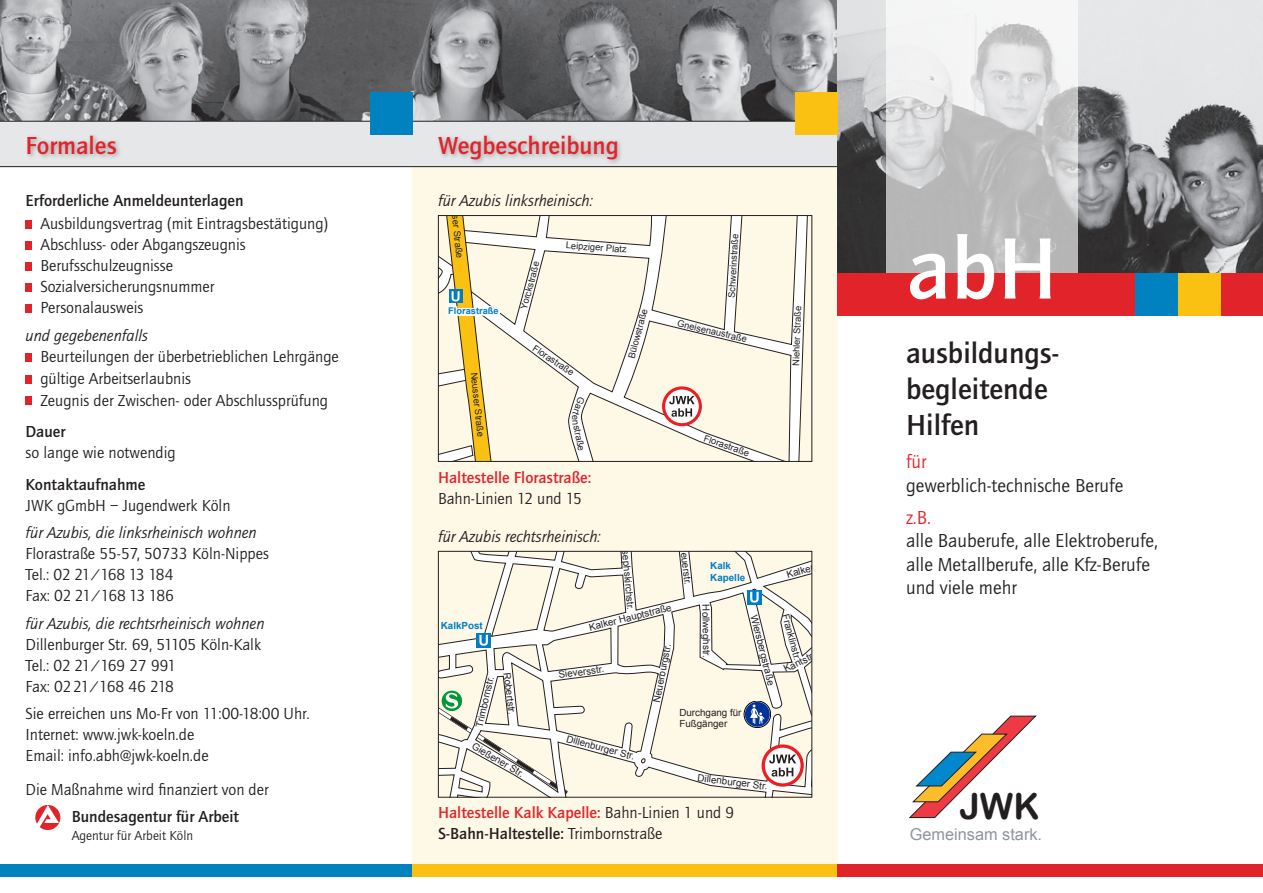
<style>
.page{position:relative;width:1263px;height:893px;background:#fff}
.page>*{position:absolute;margin:0;border:0;box-sizing:border-box;transform-origin:0 0}
.t1{font:90px "Quay Sans Md ITC";color:#fff}
.fließtext{font:76.5px "Quay Sans ITC";color:#e0242a}
.t2{font:35.85px "Arial Rounded MT Bold";color:#231f20}
.t3{font:30px/36px "Quay Sans Md ITC";color:#231f20}
.headline{font:25.5px "Quay Sans Md ITC";color:#e0242a}
.t4{font:19.5px "Quay Sans ITC";color:#231f20}
.t5{font:19.5px "Quay Sans ITC";color:#e0242a}
.fließtext-2{font:16.5px/21px "Quay Sans ITC";color:#231f20}
.subline{font:16.5px "Quay Sans Md ITC";color:#231f20}
.fließtext-3{font:italic 16.5px "Quay Sans ITC";color:#231f20}
.subline-2{font:16.5px "Quay Sans Md ITC";color:#e0242a}
.subline-3{font:italic 16.5px "Quay Sans ITC";color:#231f20}
.fließtext-4{font:16.5px "Quay Sans ITC";letter-spacing:-.055em;color:#231f20}
.subline-4{font:16.5px "Quay Sans ITC";color:#231f20}
.fließtext-5{font:16.5px "Quay Sans ITC";letter-spacing:-.02em;color:#231f20}
.t6{font:16.35px "Arial";color:#8e969c}
.subline-5{font:13.5px "Quay Sans ITC";color:#231f20}
.t7{font:9.75px "Arial";color:#231f20}
.t8{font:700 9.75px/11.7px "Arial";color:#007ec5}
.t9{font:9.3px "Arial";color:#231f20}
.t10{font:700 9.3px "Arial";color:#007ec5}
.s1{font-family:"Quay Sans ITC";color:#231f20}
.s2{font-family:"Quay Sans ITC"}
</style>
<div class="page">
<img style="left:0;top:0;width:838px;height:121px">
<div style="left:412px;top:125px;width:426px;height:747px;background:#fef8e6"></div>
<div style="left:0;top:121px;width:838px;height:46px;background:#e6e7e9"></div>
<img style="left:838px;top:0;width:425px;height:273px">
<svg style="left:886px;top:0;width:191px;height:273px"></svg>
<div style="left:0;top:864px;width:412px;height:13px;background:#0081c0"></div>
<div style="left:412px;top:864px;width:426px;height:13px;background:#fbc112"></div>
<div style="left:370px;top:92px;width:42px;height:42px;background:#0081c0"></div>
<div style="left:795px;top:92px;width:43px;height:42px;background:#fbc112"></div>
<div style="left:838px;top:273px;width:425px;height:43px;background:#e0242a"></div>
<div style="left:838px;top:864px;width:425px;height:13px;background:#e0242a"></div>
<div style="left:1135px;top:273px;width:43px;height:43px;background:#0081c0"></div>
<div style="left:1178px;top:273px;width:42px;height:43px;background:#fbc112"></div>
<div style="left:35px;top:805px;width:25px;height:25px;background:#e0242a;border-radius:50%"></div>
<svg style="left:36px;top:805px;width:23px;height:23px"></svg>
<svg style="left:909px;top:715px;width:128px;height:103px"></svg>
<svg style="left:440px;top:553px;width:370px;height:243px"></svg>
<div style="left:747px;top:590px;width:15px;height:14px;background:#007ec5"></div>
<svg style="left:750px;top:592px;width:9px;height:11px"></svg>
<svg style="left:440px;top:690px;width:133px;height:106px"></svg>
<svg style="left:744px;top:701px;width:27px;height:27px"></svg>
<div style="left:744px;top:701px;width:27px;height:27px;border:1px solid #000;border-radius:50%"></div>
<div style="left:745px;top:702px;width:25px;height:25px;background:#039;border-radius:50%"></div>
<svg style="left:750px;top:705px;width:14px;height:19px"></svg>
<div style="left:476px;top:633px;width:15px;height:15px;background:#007ec5"></div>
<svg style="left:479px;top:635px;width:9px;height:11px"></svg>
<svg style="left:763px;top:746px;width:39px;height:39px"></svg>
<div style="left:761px;top:744px;width:43px;height:43px;border:3px solid #ee1d23;border-radius:50%"></div>
<svg style="left:769px;top:754px;width:27px;height:22px"></svg>
<div style="left:438px;top:551px;width:374px;height:247px;border:1px solid #231f20"></div>
<svg style="left:440px;top:217px;width:368px;height:243px"></svg>
<svg style="left:446px;top:217px;width:56px;height:243px"></svg>
<svg style="left:663px;top:388px;width:37px;height:37px"></svg>
<div style="left:662px;top:386px;width:40px;height:40px;border:3px solid #ee1d23;border-radius:50%"></div>
<svg style="left:669px;top:396px;width:26px;height:21px"></svg>
<div style="left:438px;top:215px;width:374px;height:247px;border:1px solid #231f20"></div>
<div style="left:26px;top:133px;width:96px;height:27px;background:#231f20;opacity:.36"></div>
<div style="left:436px;top:133px;width:187px;height:32px;background:#231f20;opacity:.34"></div>
<svg style="left:572px;top:415px;width:6px;height:9px"></svg>
<p class="headline" style="left:26px;top:131px;width:93px">Formales</p>
<p class="headline" style="left:438px;top:131px;width:182px">Wegbeschreibung</p>
<p class="t9" style="left:459px;top:193px;width:66px;rotate:84deg">Neusser Straße</p>
<p class="subline" style="left:26px;top:191px;width:220px">Erforderliche Anmeldeunterlagen</p>
<p class="fließtext" style="left:26px;top:185px;width:8px">·</p>
<p class="fließtext-2" style="left:40px;top:214px;width:289px">Ausbildungsvertrag (mit Eintragsbestätigung)</p>
<p class="fließtext" style="left:26px;top:206px;width:8px">·</p>
<p class="fließtext-2" style="left:40px;top:235px;width:207px">Abschluss- oder Abgangszeugnis</p>
<p class="fließtext" style="left:26px;top:227px;width:8px">·</p>
<p class="fließtext-2" style="left:40px;top:256px;width:134px">Berufsschulzeugnisse</p>
<p class="fließtext" style="left:26px;top:248px;width:8px">·</p>
<p class="fließtext-2" style="left:40px;top:277px;width:175px">Sozialversicherungsnummer</p>
<p class="fließtext" style="left:26px;top:269px;width:8px">·</p>
<p class="fließtext-2" style="left:40px;top:298px;width:104px">Personalausweis</p>
<p class="fließtext-3" style="left:26px;top:326px;width:124px">und gegebenenfalls</p>
<p class="fließtext" style="left:26px;top:318px;width:8px">·</p>
<p class="fließtext-2" style="left:40px;top:347px;width:300px">Beurteilungen der überbetrieblichen Lehrgänge</p>
<p class="fließtext" style="left:26px;top:339px;width:8px">·</p>
<p class="fließtext-2" style="left:40px;top:368px;width:152px">gültige Arbeitserlaubnis</p>
<p class="fließtext" style="left:26px;top:361px;width:8px">·</p>
<p class="fließtext-2" style="left:40px;top:390px;width:289px">Zeugnis der Zwischen- oder Abschlussprüfung</p>
<p class="subline" style="left:26px;top:422px;width:41px">Dauer</p>
<p class="fließtext-2" style="left:26px;top:442px;width:152px">so lange wie notwendig</p>
<p class="subline" style="left:26px;top:475px;width:121px">Kontaktaufnahme</p>
<p class="fließtext-2" style="left:26px;top:495px;width:207px">JWK gGmbH – Jugendwerk Köln</p>
<p class="fließtext-3" style="left:26px;top:524px;width:233px">für Azubis, die linksrheinisch wohnen</p>
<p class="fließtext-2" style="left:26px;top:543px;width:245px">Florastraße 55-57, 50733 Köln-Nippes</p>
<p class="fließtext-4" style="left:26px;top:566px;width:149px">Tel.: 02 21/168 13 184</p>
<p class="fließtext-5" style="left:26px;top:587px;width:150px">Fax: 02 21/168 13 186</p>
<p class="fließtext-3" style="left:26px;top:614px;width:240px">für Azubis, die rechtsrheinisch wohnen</p>
<p class="fließtext-2" style="left:26px;top:634px;width:237px">Dillenburger Str. 69, 51105 Köln-Kalk</p>
<p class="fließtext-2" style="left:26px;top:655px;width:152px">Tel.: 02 21/169 27 991</p>
<p class="fließtext-2" style="left:26px;top:676px;width:150px">Fax: 0221/168 46 218</p>
<p class="fließtext-2" style="left:26px;top:703px;width:286px">Sie erreichen uns Mo-Fr von 11:00-18:00 Uhr.<br>Internet: www.jwk-koeln.de</p>
<p class="fließtext-2" style="left:26px;top:745px;width:185px">Email: info.abh@jwk-koeln.de</p>
<p class="fließtext-2" style="left:26px;top:779px;width:245px">Die Maßnahme wird finanziert von der</p>
<p class="subline-3" style="left:438px;top:192px;width:156px">für Azubis linksrheinisch:</p>
<p class="t9" style="left:726px;top:298px;width:66px;rotate:-87deg">Schwerinstraße</p>
<p class="t1" style="left:907px;top:218px;width:153px">abH</p>
<p class="t9" style="left:566px;top:239px;width:62px;rotate:4deg">Leipziger Platz</p>
<p class="t9" style="left:518px;top:307px;width:51px;rotate:-75deg">Yorckstraße</p>
<p class="t9" style="left:537px;top:342px;width:49px;rotate:34deg">Florastraße</p>
<p class="t9" style="left:790px;top:366px;width:61px;rotate:-88deg">Niehler Straße</p>
<p class="t10" style="left:448px;top:305px;width:52px">Florastraße</p>
<p class="t9" style="left:625px;top:357px;width:53px;rotate:-75deg">Bülowstraße</p>
<p class="t9" style="left:679px;top:317px;width:73px;rotate:13deg">Gneisenaustraße</p>
<p class="t3" style="left:906px;top:335px;width:155px">ausbildungs&shy;begleitende<br>Hilfen</p>
<p class="t5" style="left:906px;top:451px;width:22px">für</p>
<p class="t4" style="left:906px;top:475px;width:219px">gewerblich-technische Berufe</p>
<p class="t5" style="left:906px;top:507px;width:26px">z.B.</p>
<p class="t4" style="left:906px;top:530px;width:253px">alle Bauberufe, alle Elektroberufe,</p>
<p class="t4" style="left:906px;top:553px;width:245px">alle Metallberufe, alle Kfz-Berufe</p>
<p class="t4" style="left:906px;top:577px;width:112px">und viele mehr</p>
<p class="t9" style="left:480px;top:372px;width:66px;rotate:84deg">Neusser Straße</p>
<p class="t9" style="left:588px;top:400px;width:20px;rotate:111deg">Gart</p>
<p class="t9" style="left:583px;top:424px;width:28px;rotate:79deg">straße</p>
<p class="t9" style="left:706px;top:432px;width:49px;rotate:19deg">Florastraße</p>
<p class="subline-2" style="left:438px;top:468px;width:155px">Haltestelle Florastraße:</p>
<p class="subline-4" style="left:438px;top:489px;width:146px">Bahn-Linien 12 und 15</p>
<p class="subline-3" style="left:438px;top:528px;width:164px">für Azubis rechtsrheinisch:</p>
<p class="t7" style="left:631px;top:539px;width:72px;rotate:85deg">Josephskirchstr.</p>
<p class="t7" style="left:689px;top:542px;width:44px;rotate:83deg">Breuerstr.</p>
<p class="t8" style="left:710px;top:560px;width:36px">Kalk<br>Kapelle</p>
<p class="t7" style="left:588px;top:621px;width:86px;rotate:-14deg">Kalker Hauptstraße</p>
<p class="t7" style="left:712px;top:604px;width:55px;rotate:89deg">Hollweghstr.</p>
<p class="t7" style="left:792px;top:612px;width:49px;rotate:75deg">Franklinstr.</p>
<p class="t7" style="left:760px;top:613px;width:74px;rotate:76deg">Wiersbergstraße</p>
<p class="t8" style="left:441px;top:620px;width:43px">KalkPost</p>
<p class="t7" style="left:650px;top:701px;width:61px;rotate:-79deg">Neuerburgstr.</p>
<p class="t7" style="left:782px;top:664px;width:35px;rotate:-26deg">Kantstr.</p>
<p class="t7" style="left:558px;top:669px;width:47px;rotate:-8deg">Sieversstr.</p>
<p class="t7" style="left:513px;top:671px;width:44px;rotate:83deg">Robertstr.</p>
<p class="t7" style="left:476px;top:740px;width:60px;rotate:30deg">Gießener Str.</p>
<p class="t7" style="left:473px;top:725px;width:53px;rotate:-77deg">Trimbornstr.</p>
<p class="t7" style="left:679px;top:706px;width:64px">Durchgang für</p>
<p class="t7" style="left:679px;top:717px;width:49px">Fußgänger</p>
<p class="t7" style="left:568px;top:732px;width:72px;rotate:15deg">Dillenburger Str.</p>
<p class="t7" style="left:698px;top:771px;width:72px;rotate:7deg">Dillenburger Str.</p>
<p class="t2" style="left:959px;top:785px;width:82px">JWK</p>
<p class="subline-2" style="left:438px;top:804px;width:298px">Haltestelle Kalk Kapelle: <span class="s1">Bahn-Linien 1 und 9</span></p>
<p class="subline" style="left:438px;top:825px;width:226px">S-Bahn-Haltestelle: <span class="s2">Trimbornstraße</span></p>
<p class="subline" style="left:72px;top:807px;width:169px">Bundesagentur für Arbeit</p>
<p class="subline-5" style="left:72px;top:828px;width:123px">Agentur für Arbeit Köln</p>
<p class="t6" style="left:910px;top:823px;width:134px">Gemeinsam stark.</p>
</div>
